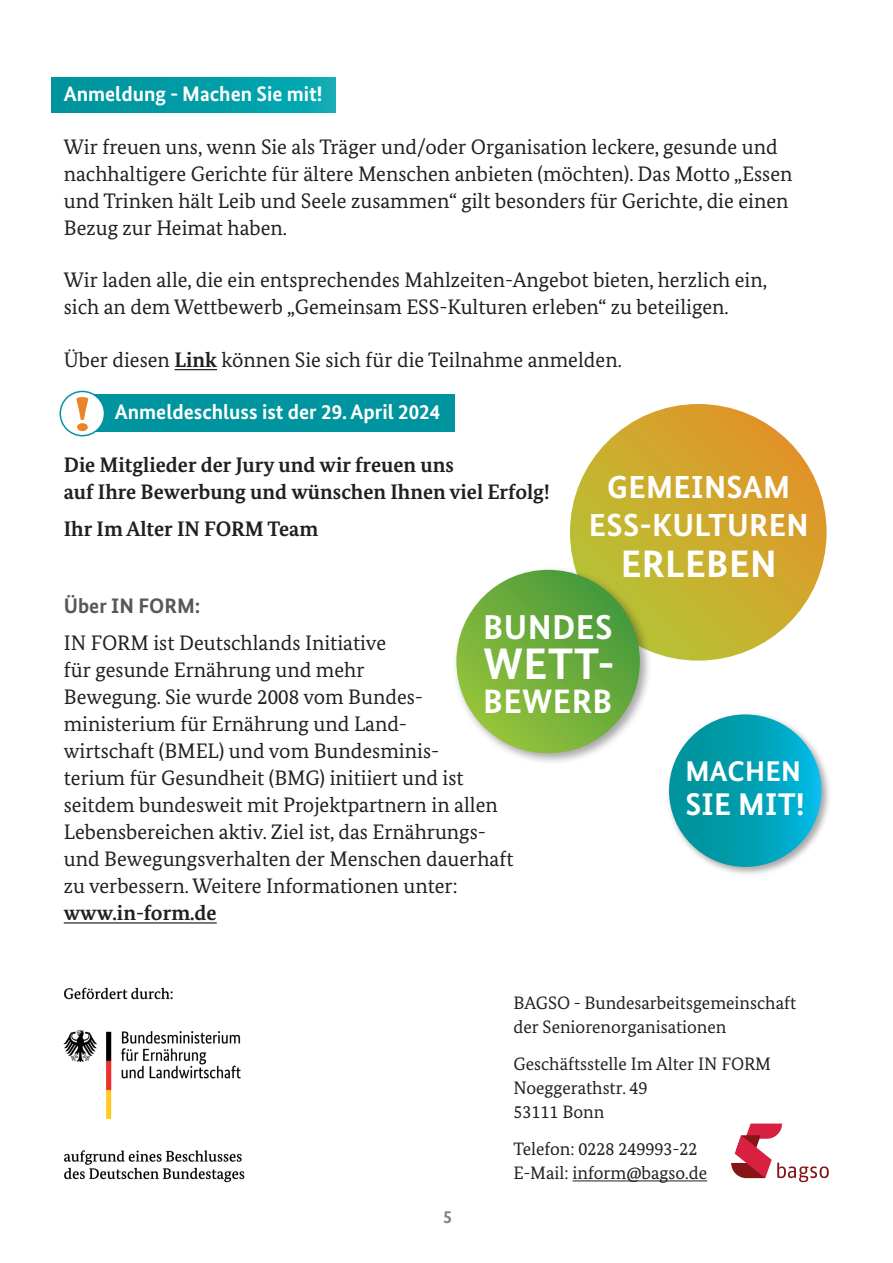
<style>
.page{position:relative;width:893px;height:1263px;background:#fff}
.page>*{position:absolute;margin:0;border:0;box-sizing:border-box;transform-origin:0 0}
.t1{font:700 44.25px "Bundes Sans";color:#fff}
.t2{font:700 38.25px "Bundes Sans";letter-spacing:.01em;color:#fff}
.t3{font:700 34.5px "Bundes Sans";letter-spacing:.01em;color:#fff}
.t4{font:700 33.9px "Bundes Sans";letter-spacing:.01em;color:#fff}
.t5{font:700 31.8px/38.2px "Bundes Sans";letter-spacing:.01em;color:#fff;text-align:center}
.t6{font:700 31.35px "Bundes Sans";letter-spacing:.01em;color:#fff}
.t7{font:700 28.5px "Bundes Sans";letter-spacing:.01em;color:#fff}
.t8{font:21px/27px "Bundes Serif";color:#231f20}
.t9{font:700 21px/27px "Bundes Serif";color:#231f20}
.t10{font:700 21px "Bundes Sans";color:#fff}
.t11{font:700 21px "Bundes Sans";color:#57585a}
.t12{font:18px/24px "Bundes Serif";color:#231f20}
.t13{font:700 18px "Bundes Sans";color:#808285}
.s1{font-weight:700}
</style>
<div class="page">
<div style="left:79px;top:394px;width:376px;height:38px;background:#00959e"></div>
<svg style="left:51px;top:77px;width:284px;height:35px;background:#019da7"></svg>
<hr style="left:175px;top:369px;width:42px;height:1px;background:#231f20">
<img style="left:63px;top:987px;width:182px;height:196px">
<svg style="left:731px;top:1123px;width:98px;height:59px"></svg>
<svg style="left:570px;top:404px;width:257px;height:257px;background:#cdaa2e"></svg>
<div style="left:666px;top:711px;width:165px;height:166px;background:#231f20;opacity:.4"></div>
<div style="left:669px;top:714px;width:152px;height:153px;background:linear-gradient(to right,#028e90,#02b5de);border-radius:76px"></div>
<div style="left:453px;top:566px;width:199px;height:199px;background:#231f20;opacity:.4"></div>
<svg style="left:456px;top:570px;width:184px;height:183px;background:#6eae3c"></svg>
<div style="left:60px;top:391px;width:44px;height:45px;background:#fff;border-radius:50%"></div>
<div style="left:60px;top:391px;width:45px;height:45px;border:2px solid #00959e;border-radius:50%"></div>
<svg style="left:77px;top:397px;width:11px;height:34px"></svg>
<hr style="left:573px;top:1180px;width:134px;height:1px;background:#231f20">
<hr style="left:64px;top:922px;width:153px;height:1px;background:#231f20">
<p class="t10" style="left:64px;top:81px;width:260px">Anmeldung - Machen Sie mit!</p>
<p class="t8" style="left:64px;top:133px;width:730px">Wir freuen uns, wenn Sie als Träger und/oder Organisation leckere, gesunde und nachhaltigere Gerichte für ältere Menschen anbieten (möchten). Das Motto „Essen und Trinken hält Leib und Seele zusammen“ gilt besonders für Gerichte, die einen Bezug zur Heimat haben.</p>
<p class="t8" style="left:64px;top:266px;width:705px">Wir laden alle, die ein entsprechendes Mahlzeiten-Angebot bieten, herzlich ein, sich an dem Wettbewerb „Gemeinsam ESS-Kulturen erleben“ zu beteiligen.</p>
<p class="t8" style="left:64px;top:346px;width:560px">Über diesen <span class="s1">Link</span> können Sie sich für die Teilnahme anmelden.</p>
<p class="t10" style="left:115px;top:399px;width:327px">Anmeldeschluss ist der 29. April 2024</p>
<p class="t9" style="left:64px;top:451px;width:487px">Die Mitglieder der Jury und wir freuen uns<br>auf Ihre Bewerbung und wünschen Ihnen viel Erfolg!</p>
<p class="t9" style="left:64px;top:515px;width:256px">Ihr Im Alter IN FORM Team</p>
<h3 class="t5" style="left:589px;top:467px;width:221px">GEMEINSAM<br>ESS-KULTUREN</h3>
<h2 class="t2" style="left:621px;top:540px;width:158px">ERLEBEN</h2>
<p class="t11" style="left:64px;top:593px;width:138px">Über IN FORM:</p>
<p class="t8" style="left:64px;top:629px;width:451px">IN FORM ist Deutschlands Initiative<br>für gesunde Ernährung und mehr<br>Bewegung. Sie wurde 2008 vom Bundes&shy;ministerium für Ernährung und Land-<br>wirtschaft (BMEL) und vom Bundesminis-<br>terium für Gesundheit (BMG) initiiert und ist seitdem bundesweit mit Projektpartnern in allen Lebensbereichen aktiv. Ziel ist, das Ernährungs&shy;und Bewegungsverhalten der Menschen dauerhaft zu verbessern. Weitere Informationen unter:</p>
<p class="t9" style="left:64px;top:899px;width:154px">www.in-form.de</p>
<h3 class="t3" style="left:483px;top:606px;width:131px">BUNDES</h3>
<h1 class="t1" style="left:483px;top:637px;width:133px">WETT-</h1>
<h3 class="t4" style="left:483px;top:681px;width:130px">BEWERB</h3>
<h3 class="t7" style="left:685px;top:754px;width:117px">MACHEN</h3>
<h3 class="t6" style="left:685px;top:785px;width:121px">SIE MIT!</h3>
<p class="t13" style="left:443px;top:1205px;width:10px">5</p>
<p class="t12" style="left:513px;top:991px;width:284px">BAGSO - Bundesarbeitsgemeinschaft der Seniorenorganisationen</p>
<p class="t12" style="left:513px;top:1051px;width:259px">Geschäftsstelle Im Alter IN FORM<br>Noeggerathstr. 49<br>53111 Bonn</p>
<p class="t12" style="left:513px;top:1136px;width:195px">Telefon: 0228 249993-22<br>E-Mail: inform@bagso.de</p>
</div>
